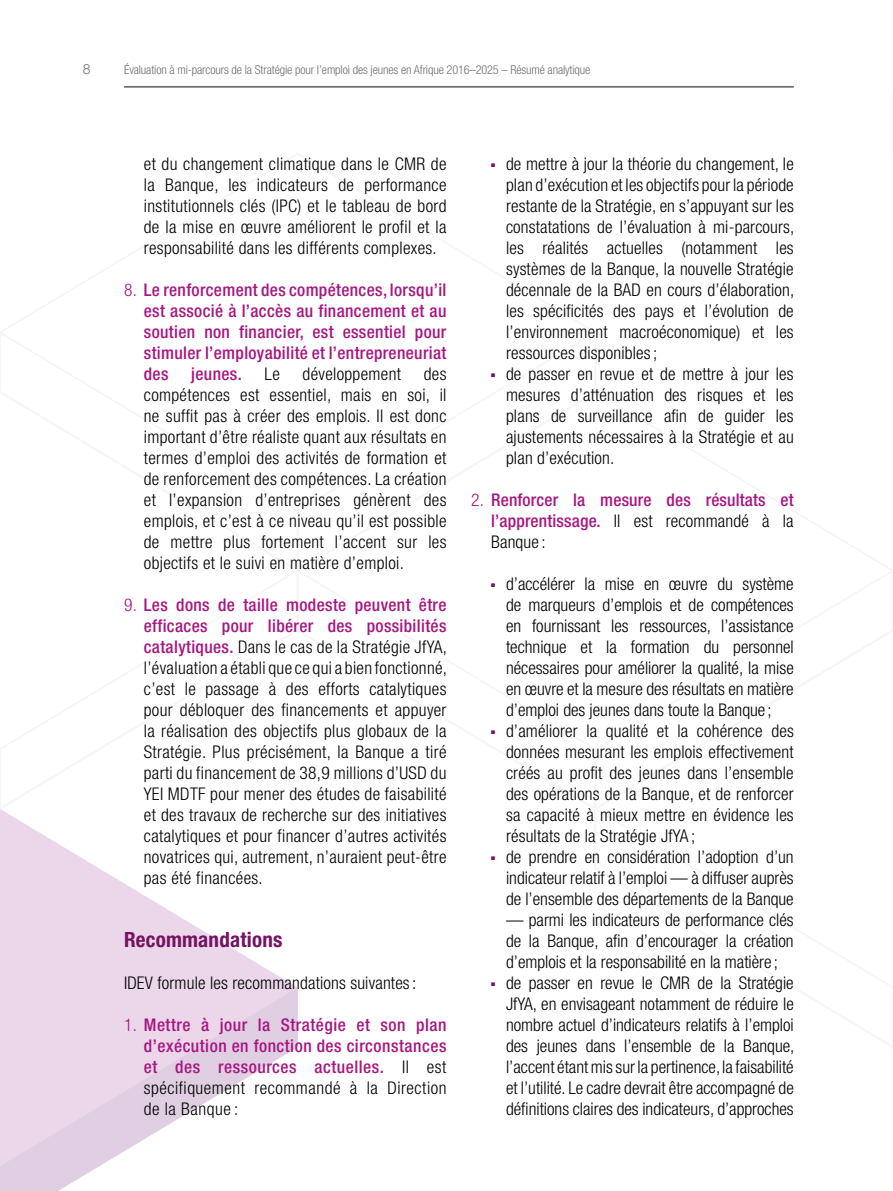
<style>
.page{position:relative;width:893px;height:1191px;background:#fff}
.page>*{position:absolute;margin:0;border:0;box-sizing:border-box;transform-origin:0 0}
.t1{font:700 condensed 21px "Helvetica Neue LT Std";letter-spacing:.01em;color:#751264}
.t2{font:300 condensed 17.5px/21px "Helvetica Neue LT Std";letter-spacing:.01em;color:#000;text-align:justify}
.t3{font:500 condensed 17.5px/21px "Helvetica Neue LT Std";letter-spacing:.02em;color:#a71681;text-align:justify}
.t4{font:300 14px "Helvetica Neue LT Std";color:#706f6f}
.t5{font:300 condensed 12.25px "Helvetica Neue LT Std";letter-spacing:-.01em;color:#706f6f}
.s1{font-weight:300}
.s2{color:#a71681}
.s3{font-weight:500;color:#a71681}
.s4{font-weight:300;color:#000}
</style>
<div class="page">
<svg style="left:0;top:811px;width:296px;height:176px;fill:#ebd6ea"></svg>
<svg style="left:0;top:987px;width:298px;height:204px"></svg>
<svg style="left:0;top:1158px;width:1px;height:33px"></svg>
<hr style="left:124px;top:86px;width:670px;height:2px;background:#706f6f">
<p class="t4" style="left:83px;top:61px;width:9px">8</p>
<p class="t5" style="left:124px;top:63px;width:468px">Évaluation à mi-parcours de la Stratégie pour l’emploi des jeunes en Afrique 2016–2025 – Résumé analytique</p>
<p class="t2" style="left:144px;top:153px;width:304px">et du changement climatique dans le CMR de la Banque, les indicateurs de performance institutionnels clés (IPC) et le tableau de bord de la mise en œuvre améliorent le profil et la responsabilité dans les différents complexes.</p>
<p class="t3" style="left:144px;top:279px;width:304px;text-indent:-20px"><span class="s1">8.</span> Le renforcement des compétences, lorsqu’il est associé à l’accès au financement et au soutien non financier, est essentiel pour stimuler l’employabilité et l’entrepreneuriat des</p>
<p class="t3" style="left:191px;top:363px;width:52px">jeunes.</p>
<p class="t2" style="left:265px;top:363px;width:17px">Le</p>
<p class="t2" style="left:303px;top:363px;width:100px">développement</p>
<p class="t2" style="left:144px;top:363px;width:304px;text-indent:280px">des compétences est essentiel, mais en soi, il ne suffit pas à créer des emplois. Il est donc important d’être réaliste quant aux résultats en termes d’emploi des activités de formation et de renforcement des compétences. La création et l’expansion d’entreprises génèrent des emplois, et c’est à ce niveau qu’il est possible de mettre plus fortement l’accent sur les objectifs et le suivi en matière d’emploi.</p>
<p class="t2" style="left:144px;top:594px;width:305px;text-indent:-20px"><span class="s2">9.</span> <span class="s3">Les dons de taille modeste peuvent être efficaces pour libérer des possibilités catalytiques.</span> Dans le cas de la Stratégie JfYA, l’évaluation a établi que ce qui a bien fonctionné, c’est le passage à des efforts catalytiques pour débloquer des financements et appuyer la réalisation des objectifs plus globaux de la Stratégie. Plus précisément, la Banque a tiré parti du financement de 38,9 millions d’USD du YEI MDTF pour mener des études de faisabilité et des travaux de recherche sur des initiatives catalytiques et pour financer d’autres activités novatrices qui, autrement, n’auraient peut-être pas été financées.</p>
<p class="t1" style="left:124px;top:927px;width:160px">Recommandations</p>
<p class="t2" style="left:124px;top:972px;width:294px">IDEV formule les recommandations suivantes:</p>
<p class="t3" style="left:144px;top:1014px;width:304px;text-indent:-20px"><span class="s1">1.</span> Mettre à jour la Stratégie et son plan d’exécution en fonction des circonstances et des ressources actuelles. <span class="s4">Il est spécifiquement recommandé à la Direction de la Banque :</span></p>
<p class="t2" style="left:506px;top:153px;width:290px;text-indent:-15px"><sup>■</sup> de mettre à jour la théorie du changement, le plan d’exécution et les objectifs pour la période restante de la Stratégie, en s’appuyant sur les constatations de l’évaluation à mi-parcours, les réalités actuelles (notamment les systèmes de la Banque, la nouvelle Stratégie décennale de la BAD en cours d’élaboration, les spécificités des pays et l’évolution de l’environnement macroéconomique) et les ressources disponibles;</p>
<p class="t2" style="left:506px;top:363px;width:289px;text-indent:-15px"><sup>■</sup> de passer en revue et de mettre à jour les mesures d’atténuation des risques et les plans de surveillance afin de guider les ajustements nécessaires à la Stratégie et au plan d’exécution.</p>
<p class="t3" style="left:491px;top:489px;width:304px;text-indent:-20px"><span class="s1">2.</span> Renforcer la mesure des résultats et l’apprentissage. <span class="s4">Il est recommandé à la Banque :</span></p>
<p class="t2" style="left:506px;top:573px;width:289px;text-indent:-15px"><sup>■</sup> d’accélérer la mise en œuvre du système de marqueurs d’emplois et de compétences en fournissant les ressources, l’assistance technique et la formation du personnel nécessaires pour améliorer la qualité, la mise en œuvre et la mesure des résultats en matière d’emploi des jeunes dans toute la Banque ;</p>
<p class="t2" style="left:506px;top:720px;width:289px;text-indent:-15px"><sup>■</sup> d’améliorer la qualité et la cohérence des données mesurant les emplois effectivement créés au profit des jeunes dans l’ensemble des opérations de la Banque, et de renforcer sa capacité à mieux mettre en évidence les résultats de la Stratégie JfYA ;</p>
<p class="t2" style="left:506px;top:846px;width:289px;text-indent:-15px"><sup>■</sup> de prendre en considération l’adoption d’un indicateur relatif à l’emploi — à diffuser auprès de l’ensemble des départements de la Banque</p>
<p class="t2" style="left:506px;top:909px;width:289px">— parmi les indicateurs de performance clés de la Banque, afin d’encourager la création d’emplois et la responsabilité en la matière ;</p>
<p class="t2" style="left:506px;top:972px;width:290px;text-indent:-15px"><sup>■</sup> de passer en revue le CMR de la Stratégie JfYA, en envisageant notamment de réduire le nombre actuel d’indicateurs relatifs à l’emploi des jeunes dans l’ensemble de la Banque, l’accent étant mis sur la pertinence, la faisabilité et l’utilité. Le cadre devrait être accompagné de définitions claires des indicateurs, d’approches</p>
</div>
